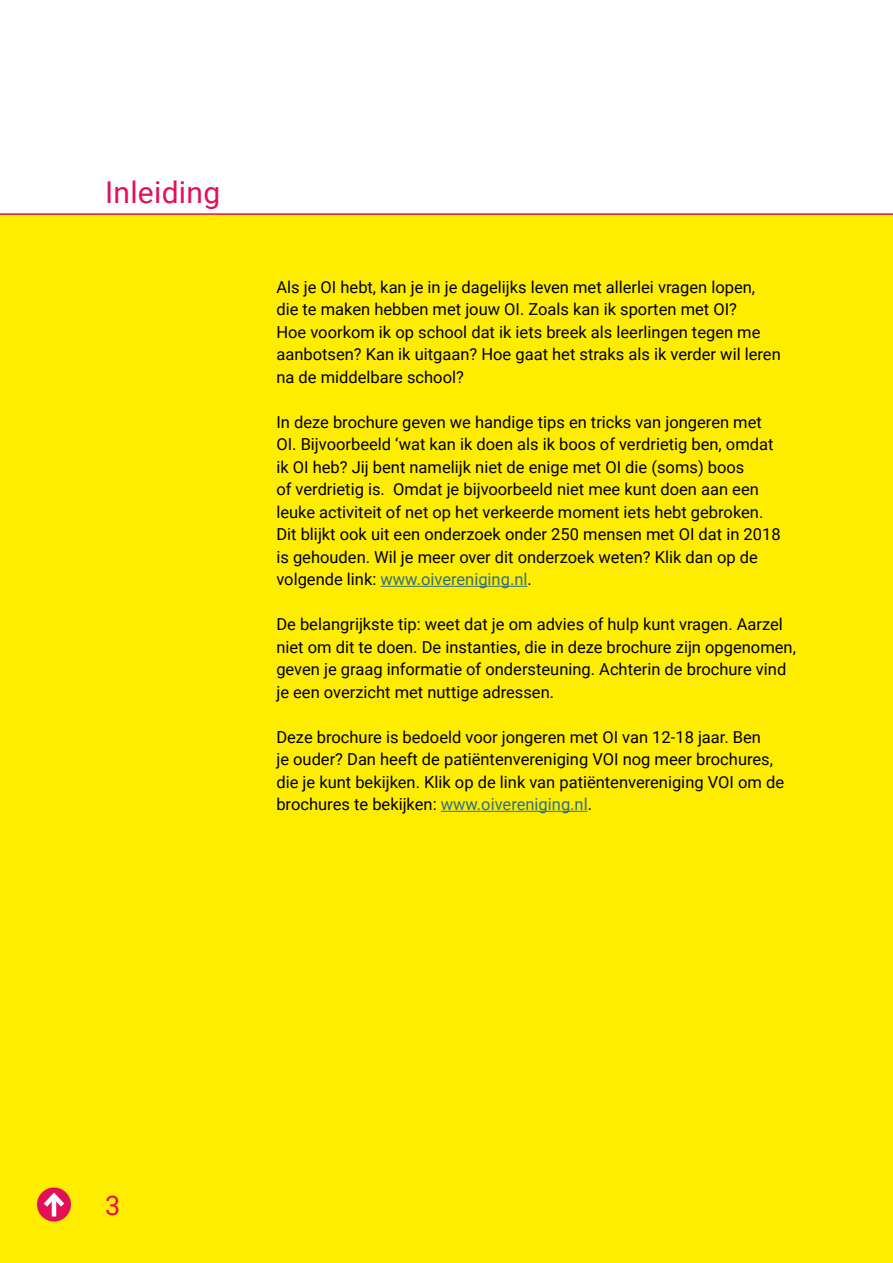
<style>
.page{position:relative;width:893px;height:1263px;background:#fff}
.page>*{position:absolute;margin:0;border:0;box-sizing:border-box;transform-origin:0 0}
.t1{font:30px "Roboto";letter-spacing:.01em;color:#e31058}
.t2{font:27px "Roboto";color:#e31058}
.t3{font:16.5px/22.5px "Roboto";color:#000}
.s1{color:#2e6f83}
</style>
<div class="page">
<div style="left:1px;top:214px;width:892px;height:1049px;background:#ffed00"></div>
<div style="left:37px;top:1187px;width:34px;height:34px;background:#e31058;border-radius:50%"></div>
<hr style="left:52px;top:1196px;width:4px;height:20px;background:#fff">
<svg style="left:39px;top:1189px;width:30px;height:22px"></svg>
<hr style="left:380px;top:586px;width:147px;height:1px;background:#2e6f83">
<hr style="left:441px;top:811px;width:147px;height:1px;background:#2e6f83">
<hr style="left:0;top:213px;width:893px;height:2px;background:#e31058">
<h1 class="t1" style="left:105px;top:171px;width:117px">Inleiding</h1>
<p class="t3" style="left:276px;top:275px;width:506px">Als je OI hebt, kan je in je dagelijks leven met allerlei vragen lopen, die te maken hebben met jouw OI. Zoals kan ik sporten met OI?<br>Hoe voorkom ik op school dat ik iets breek als leerlingen tegen me aanbotsen? Kan ik uitgaan? Hoe gaat het straks als ik verder wil leren na de middelbare school?</p>
<p class="t3" style="left:276px;top:410px;width:506px">In deze brochure geven we handige tips en tricks van jongeren met OI. Bijvoorbeeld ‘wat kan ik doen als ik boos of verdrietig ben, omdat ik OI heb? Jij bent namelijk niet de enige met OI die (soms) boos<br>of verdrietig is. Omdat je bijvoorbeeld niet mee kunt doen aan een leuke activiteit of net op het verkeerde moment iets hebt gebroken.<br>Dit blijkt ook uit een onderzoek onder 250 mensen met OI dat in 2018 is gehouden. Wil je meer over dit onderzoek weten? Klik dan op de volgende link: <span class="s1">www.oivereniging.nl</span>.</p>
<p class="t3" style="left:276px;top:612px;width:521px">De belangrijkste tip: weet dat je om advies of hulp kunt vragen. Aarzel niet om dit te doen. De instanties, die in deze brochure zijn opgenomen, geven je graag informatie of ondersteuning. Achterin de brochure vind je een overzicht met nuttige adressen.</p>
<p class="t3" style="left:276px;top:725px;width:509px">Deze brochure is bedoeld voor jongeren met OI van 12-18 jaar. Ben<br>je ouder? Dan heeft de patiëntenvereniging VOI nog meer brochures, die je kunt bekijken. Klik op de link van patiëntenvereniging VOI om de brochures te bekijken: <span class="s1">www.oivereniging.nl</span>.</p>
<h2 class="t2" style="left:105px;top:1186px;width:17px">3</h2>
</div>
